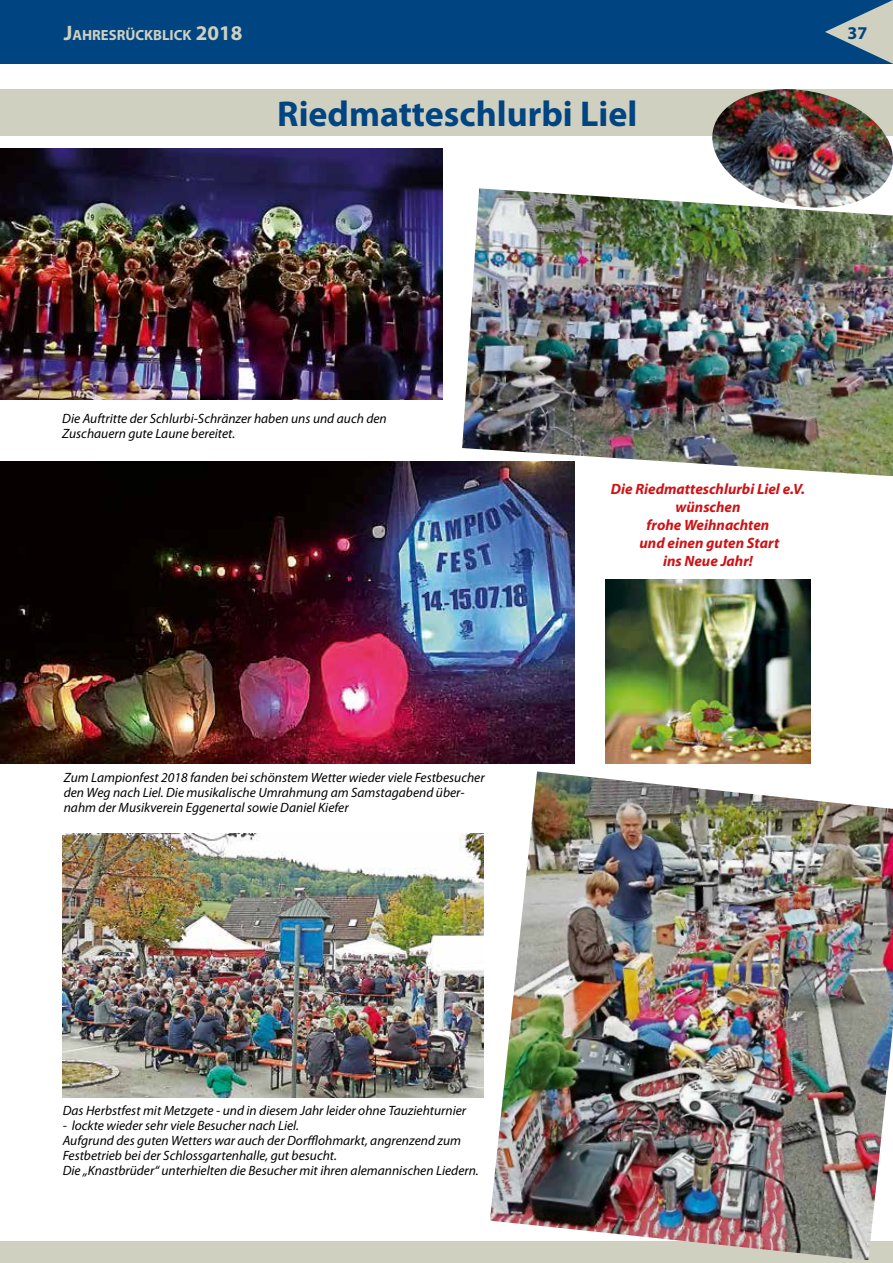
<style>
.page{position:relative;width:893px;height:1263px;background:#fff}
.page>*{position:absolute;margin:0;border:0;box-sizing:border-box;transform-origin:0 0}
.t1{font:700 36px "Myriad Pro";color:#004481}
.t2{font:700 18px "Myriad Pro";color:#004481}
.t3{font:italic 700 15px/18px "Myriad Pro";color:#cd1316;text-align:center}
.t4{font:700 14.7px "Myriad Pro";color:#cfd0c0}
.t5{font:italic 13.5px/15px "Myriad Pro";color:#000}
.s1{font-size:21px}
</style>
<div class="page">
<div style="left:0;top:0;width:893px;height:64px;background:#004481"></div>
<svg style="left:825px;top:0;width:68px;height:64px"></svg>
<div style="left:0;top:1242px;width:893px;height:21px;background:#cfd0c0"></div>
<div style="left:0;top:89px;width:893px;height:47px;background:#cfd0c0"></div>
<img style="left:712px;top:89px;width:181px;height:99px">
<img style="left:0;top:148px;width:443px;height:252px">
<img style="left:462px;top:188px;width:431px;height:288px">
<img style="left:0;top:462px;width:574px;height:301px">
<img style="left:62px;top:833px;width:422px;height:265px">
<img style="left:490px;top:771px;width:403px;height:489px">
<img style="left:605px;top:579px;width:206px;height:184px">
<p class="t4" style="left:64px;top:25px;width:180px"><span class="s1">J</span>AHRESRÜCKBLICK <span class="s1">2018</span></p>
<h2 class="t2" style="left:848px;top:21px;width:21px">37</h2>
<h1 class="t1" style="left:277px;top:91px;width:362px">Riedmatteschlurbi Liel</h1>
<p class="t5" style="left:62px;top:411px;width:326px">Die Auftritte der Schlurbi-Schränzer haben uns und auch den<br>Zuschauern gute Laune bereitet.</p>
<p class="t5" style="left:64px;top:769px;width:422px">Zum Lampionfest 2018 fanden bei schönstem Wetter wieder viele Festbesucher den Weg nach Liel. Die musikalische Umrahmung am Samstagabend über&shy;nahm der Musikverein Eggenertal sowie Daniel Kiefer</p>
<p class="t5" style="left:63px;top:1103px;width:405px">Das Herbstfest mit Metzgete - und in diesem Jahr leider ohne Tauziehturnier</p>
<p class="t5" style="left:63px;top:1118px;width:418px">- lockte wieder sehr viele Besucher nach Liel.<br>Aufgrund des guten Wetters war auch der Dorfflohmarkt, angrenzend zum Festbetrieb bei der Schlossgartenhalle, gut besucht.<br>Die „Knastbrüder“ unterhielten die Besucher mit ihren alemannischen Liedern.</p>
<p class="t3" style="left:611px;top:479px;width:196px">Die Riedmatteschlurbi Liel e.V. wünschen<br>frohe Weihnachten<br>und einen guten Start<br>ins Neue Jahr!</p>
</div>
